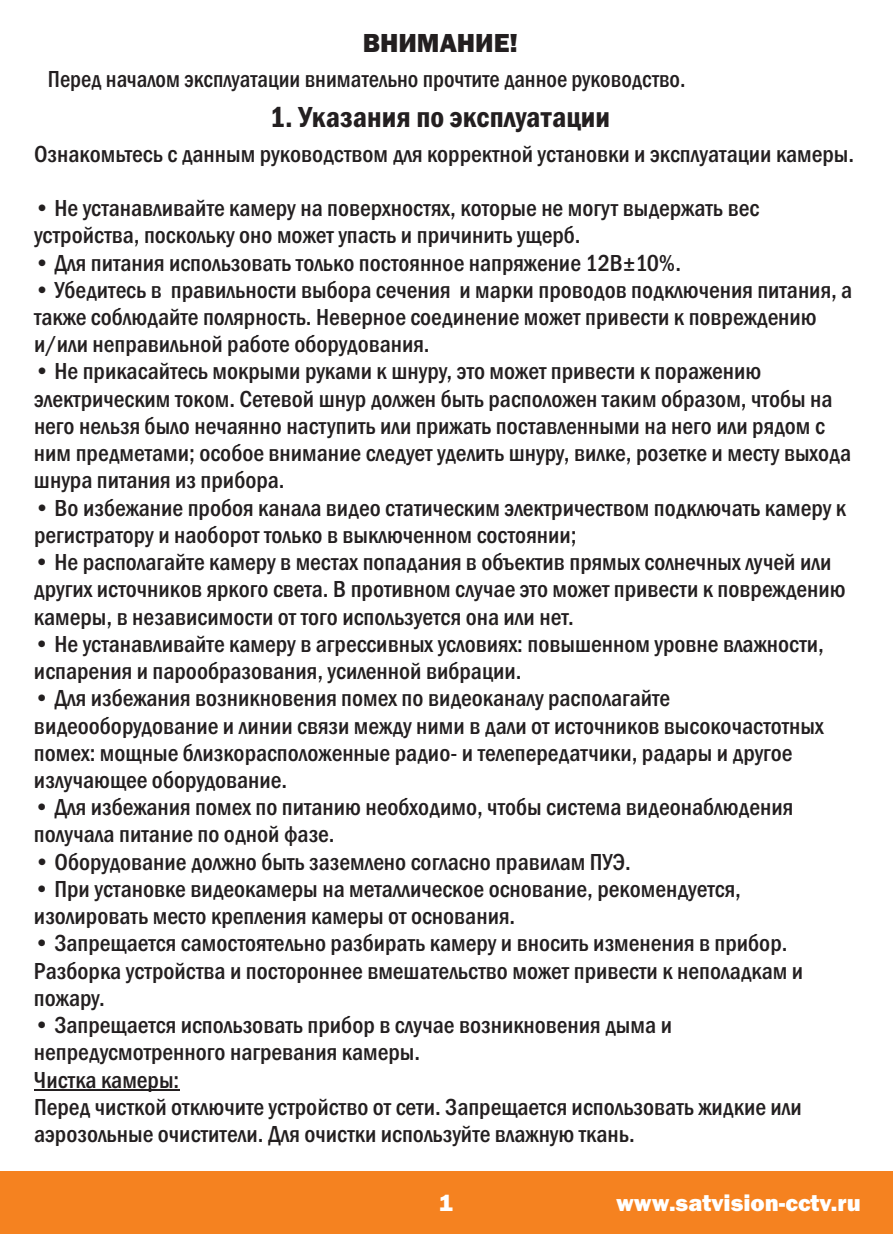
<style>
.page{position:relative;width:893px;height:1234px;background:#fff}
.page>*{position:absolute;margin:0;border:0;box-sizing:border-box;transform-origin:0 0}
.t1{font:600 condensed 30px "Franklin Gothic";color:#231f20}
.t2{font:800 27px "Franklin Gothic";color:#231f20}
.t3{font:500 condensed 24px/27.3px "Franklin Gothic";color:#231f20}
.t4{font:500 condensed 24px "Franklin Gothic";color:#231f20;scale:.96 1}
.t5{font:800 24px "Franklin Gothic";color:#fff}
</style>
<div class="page">
<div style="left:0;top:1170px;width:893px;height:63px;background:#f58220"></div>
<hr style="left:34px;top:1089px;width:146px;height:1px;background:#231f20">
<p class="t2" style="left:363px;top:33px;width:157px">ВНИМАНИЕ!</p>
<p class="t4" style="left:48px;top:70px;width:666px">Перед началом эксплуатации внимательно прочтите данное руководство.</p>
<p class="t1" style="left:270px;top:106px;width:342px">1. Указания по эксплуатации</p>
<p class="t3" style="left:34px;top:142px;width:822px">Ознакомьтесь с данным руководством для корректной установки и эксплуатации камеры.</p>
<p class="t3" style="left:34px;top:196px;width:727px">• Не устанавливайте камеру на поверхностях, которые не могут выдержать вес устройства, поскольку оно может упасть и причинить ущерб.</p>
<p class="t3" style="left:34px;top:251px;width:649px">• Для питания использовать только постоянное напряжение 12В±10%.</p>
<p class="t3" style="left:34px;top:278px;width:820px">• Убедитесь в правильности выбора сечения и марки проводов подключения питания, а также соблюдайте полярность. Неверное соединение может привести к повреждению и/или неправильной работе оборудования.</p>
<p class="t3" style="left:34px;top:359px;width:819px">• Не прикасайтесь мокрыми руками к шнуру, это может привести к поражению электрическим током. Сетевой шнур должен быть расположен таким образом, чтобы на него нельзя было нечаянно наступить или прижать поставленными на него или рядом с ним предметами; особое внимание следует уделить шнуру, вилке, розетке и месту выхода шнура питания из прибора.</p>
<p class="t3" style="left:34px;top:496px;width:813px">• Во избежание пробоя канала видео статическим электричеством подключать камеру к регистратору и наоборот только в выключенном состоянии;</p>
<p class="t3" style="left:34px;top:550px;width:813px">• Не располагайте камеру в местах попадания в объектив прямых солнечных лучей или других источников яркого света. В противном случае это может привести к повреждению камеры, в независимости от того используется она или нет.</p>
<p class="t3" style="left:34px;top:632px;width:791px">• Не устанавливайте камеру в агрессивных условиях: повышенном уровне влажности, испарения и парообразования, усиленной вибрации.</p>
<p class="t3" style="left:34px;top:686px;width:791px">• Для избежания возникновения помех по видеоканалу располагайте видеооборудование и линии связи между ними в дали от источников высокочастотных помех: мощные близкорасположенные радио- и телепередатчики, радары и другое излучающее оборудование.</p>
<p class="t3" style="left:34px;top:795px;width:761px">• Для избежания помех по питанию необходимо, чтобы система видеонаблюдения получала питание по одной фазе.</p>
<p class="t3" style="left:34px;top:876px;width:709px">• При установке видеокамеры на металлическое основание, рекомендуется, изолировать место крепления камеры от основания.</p>
<p class="t3" style="left:34px;top:931px;width:771px">• Запрещается самостоятельно разбирать камеру и вносить изменения в прибор.<br>Разборка устройства и постороннее вмешательство может привести к неполадкам и пожару.</p>
<p class="t3" style="left:34px;top:1013px;width:640px">• Запрещается использовать прибор в случае возникновения дыма и непредусмотренного нагревания камеры.<br>Чистка камеры:</p>
<p class="t3" style="left:34px;top:849px;width:598px">• Оборудование должно быть заземлено согласно правилам ПУЭ.</p>
<p class="t3" style="left:34px;top:1094px;width:769px">Перед чисткой отключите устройство от сети. Запрещается использовать жидкие или аэрозольные очистители. Для очистки используйте влажную ткань.</p>
<p class="t5" style="left:439px;top:1193px;width:16px">1</p>
<p class="t5" style="left:616px;top:1193px;width:246px">www.satvision-cctv.ru</p>
</div>
